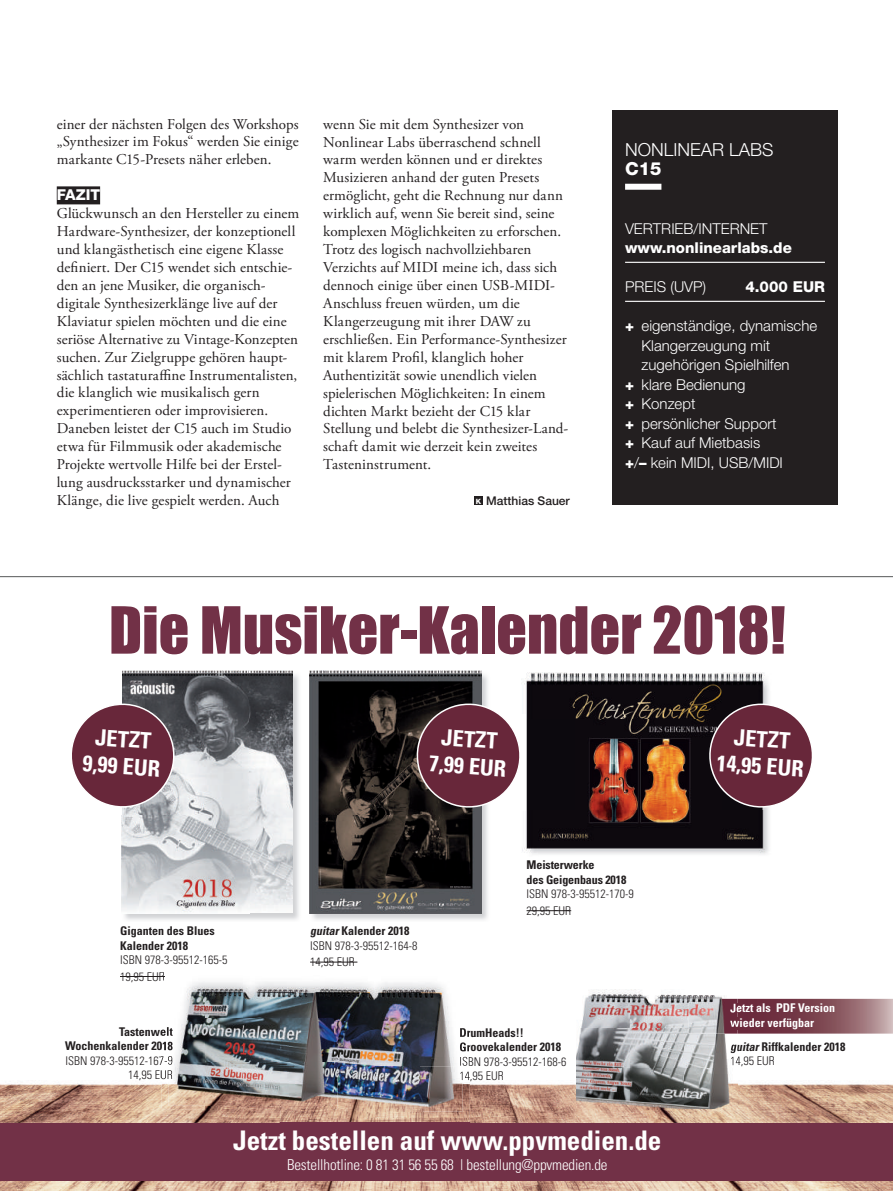
<style>
.page{position:relative;width:893px;height:1191px;background:#fff}
.page>*{position:absolute;margin:0;border:0;box-sizing:border-box;transform-origin:0 0}
.t1{font:60px "Impact";color:#723147}
.t2{font:700 condensed 27px "Univers";color:#fff}
.t3{font:700 condensed 22.5px/27px "Univers";color:#fff;text-align:center}
.t4{font:300 18px "Helvetica Neue LT Std";color:#fff}
.t5{font:800 18px "Helvetica Neue LT Std";color:#fff}
.t6{font:15px/17.9px "Adobe Garamond Pro";letter-spacing:.005em;color:#231f20}
.t7{font:300 15px "Helvetica Neue LT Std";color:#fff}
.t8{font:300 condensed 15px "Univers";letter-spacing:-.01em;color:#fff}
.t9{font:800 15px "Helvetica Neue LT Std";color:#fff}
.t10{font:300 condensed 12px/14.4px "Univers";color:#231f20}
.t11{font:700 condensed 12px/14.4px "Univers";color:#231f20}
.t12{font:700 condensed 12px/14.4px "Univers";color:#fff}
.t13{font:500 12px "Helvetica Neue LT Std";color:#231f20}
.s1{font-weight:800;font-size:7.2px;color:#fff}
.s2{font-weight:800}
.s3{font-weight:700;font-style:italic}
.s4{font-weight:700}
.s5{font-style:italic}
.s6{font-weight:300}
</style>
<div class="page">
<img style="left:0;top:670px;width:893px;height:521px">
<img style="left:122px;top:670px;width:179px;height:252px">
<img style="left:122px;top:670px;width:170px;height:243px">
<div style="left:0;top:1123px;width:893px;height:57px;background:#723147"></div>
<img style="left:515px;top:670px;width:52px;height:45px">
<img style="left:567px;top:670px;width:156px;height:3px">
<img style="left:723px;top:670px;width:51px;height:29px">
<img style="left:525px;top:715px;width:1px;height:95px">
<img style="left:515px;top:810px;width:52px;height:48px">
<img style="left:567px;top:856px;width:156px;height:2px">
<img style="left:723px;top:811px;width:51px;height:47px">
<img style="left:526px;top:673px;width:245px;height:183px">
<img style="left:310px;top:671px;width:180px;height:251px">
<img style="left:310px;top:670px;width:172px;height:243px">
<hr style="left:527px;top:910px;width:44px;height:1px;background:#231f20">
<hr style="left:120px;top:976px;width:45px;height:1px;background:#231f20">
<hr style="left:310px;top:961px;width:47px;height:1px;background:#231f20">
<img style="left:206px;top:971px;width:217px;height:4px">
<img style="left:423px;top:971px;width:47px;height:51px">
<img style="left:281px;top:1109px;width:47px;height:13px">
<img style="left:328px;top:1111px;width:95px;height:11px">
<img style="left:423px;top:1081px;width:47px;height:41px">
<img style="left:281px;top:1122px;width:189px;height:1px">
<img style="left:462px;top:1065px;width:8px;height:6px">
<img style="left:333px;top:975px;width:129px;height:46px">
<img style="left:338px;top:1021px;width:124px;height:45px">
<img style="left:289px;top:1109px;width:43px;height:2px">
<img style="left:332px;top:1066px;width:130px;height:45px">
<svg style="left:460px;top:1022px;width:10px;height:43px"></svg>
<svg style="left:460px;top:1071px;width:10px;height:10px"></svg>
<img style="left:738px;top:998px;width:155px;height:35px">
<img style="left:738px;top:1003px;width:97px;height:9px">
<img style="left:738px;top:1017px;width:76px;height:12px">
<img style="left:577px;top:989px;width:161px;height:119px">
<svg style="left:730px;top:1042px;width:8px;height:24px"></svg>
<svg style="left:730px;top:1003px;width:8px;height:9px"></svg>
<svg style="left:730px;top:1018px;width:8px;height:11px"></svg>
<img style="left:162px;top:971px;width:44px;height:46px">
<img style="left:162px;top:1017px;width:6px;height:10px">
<img style="left:162px;top:1064px;width:44px;height:45px">
<img style="left:206px;top:1105px;width:75px;height:4px">
<svg style="left:162px;top:971px;width:3px;height:10px"></svg>
<svg style="left:281px;top:1105px;width:8px;height:4px"></svg>
<img style="left:333px;top:1020px;width:5px;height:44px">
<img style="left:289px;top:1064px;width:49px;height:45px">
<img style="left:168px;top:975px;width:121px;height:44px">
<img style="left:168px;top:1019px;width:121px;height:86px">
<svg style="left:162px;top:1027px;width:11px;height:37px"></svg>
<svg style="left:162px;top:1070px;width:10px;height:10px"></svg>
<img style="left:289px;top:975px;width:44px;height:130px">
<svg style="left:413px;top:699px;width:112px;height:112px"></svg>
<svg style="left:66px;top:699px;width:113px;height:112px"></svg>
<svg style="left:705px;top:699px;width:112px;height:112px"></svg>
<div style="left:612px;top:111px;width:226px;height:394px;background:#231f20"></div>
<div style="left:625px;top:184px;width:36px;height:6px;background:#fff"></div>
<hr style="left:625px;top:262px;width:200px;height:1px;background:#fff">
<hr style="left:625px;top:301px;width:200px;height:1px;background:#fff">
<div style="left:57px;top:186px;width:43px;height:18px;background:#231f20"></div>
<div style="left:474px;top:496px;width:9px;height:9px;background:#231f20"></div>
<hr style="left:0;top:576px;width:893px;height:1px;background:#57585a">
<p class="t6" style="left:57px;top:115px;width:243px;text-align:justify">einer der nächsten Folgen des Workshops „Synthesizer im Fokus“ werden Sie einige markante C15-Presets näher erleben.</p>
<p class="t9" style="left:57px;top:186px;width:45px">FAZIT</p>
<p class="t6" style="left:57px;top:205px;width:244px">Glückwunsch an den Hersteller zu einem Hardware-Synthesizer, der konzeptionell und klangästhetisch eine eigene Klasse definiert. Der C15 wendet sich entschie&shy;den an jene Musiker, die organisch&shy;digitale Synthesizerklänge live auf der Klaviatur spielen möchten und die eine seriöse Alternative zu Vintage-Konzepten suchen. Zur Zielgruppe gehören haupt&shy;sächlich tastaturaffine Instrumentalisten, die klanglich wie musikalisch gern experimentieren oder improvisieren.<br>Daneben leistet der C15 auch im Studio etwa für Filmmusik oder akademische Projekte wertvolle Hilfe bei der Erstel&shy;lung ausdrucksstarker und dynamischer Klänge, die live gespielt werden. Auch</p>
<p class="t6" style="left:323px;top:115px;width:247px">wenn Sie mit dem Synthesizer von Nonlinear Labs überraschend schnell warm werden können und er direktes Musizieren anhand der guten Presets ermöglicht, geht die Rechnung nur dann wirklich auf, wenn Sie bereit sind, seine komplexen Möglichkeiten zu erforschen.<br>Trotz des logisch nachvollziehbaren Verzichts auf MIDI meine ich, dass sich dennoch einige über einen USB-MIDI-Anschluss freuen würden, um die Klangerzeugung mit ihrer DAW zu erschließen. Ein Performance-Synthesizer mit klarem Profil, klanglich hoher Authentizität sowie unendlich vielen spielerischen Möglichkeiten: In einem dichten Markt bezieht der C15 klar Stellung und belebt die Synthesizer-Land&shy;schaft damit wie derzeit kein zweites Tasteninstrument.</p>
<p class="t13" style="left:476px;top:493px;width:95px"><span class="s1">K</span> Matthias Sauer</p>
<p class="t4" style="left:625px;top:138px;width:77px">Nonlinear</p>
<p class="t4" style="left:729px;top:138px;width:43px">Labs</p>
<p class="t5" style="left:625px;top:158px;width:38px">C15</p>
<p class="t7" style="left:625px;top:219px;width:144px">Vertr ieb/inter net</p>
<p class="t9" style="left:625px;top:239px;width:168px">www.nonlinearlabs.de</p>
<p class="t7" style="left:625px;top:278px;width:83px">Pre is (UVP)</p>
<p class="t9" style="left:745px;top:278px;width:80px">4.000 EUR</p>
<p class="t7" style="left:625px;top:317px;width:194px"><span class="s2">+</span> eigenständige, dynamische</p>
<p class="t7" style="left:642px;top:336px;width:130px">Klangerzeugung mit</p>
<p class="t7" style="left:642px;top:356px;width:150px">zugehörigen Spielhilfen</p>
<p class="t7" style="left:625px;top:375px;width:122px"><span class="s2">+</span> klare Bedienung</p>
<p class="t7" style="left:625px;top:395px;width:72px"><span class="s2">+</span> Konzept</p>
<p class="t7" style="left:625px;top:414px;width:153px"><span class="s2">+</span> persönlicher Support</p>
<p class="t7" style="left:625px;top:434px;width:137px"><span class="s2">+</span> Kauf auf Mietbasis</p>
<p class="t7" style="left:625px;top:453px;width:157px"><span class="s2">+</span>/<span class="s2">–</span> kein MIDI, USB/MIDI</p>
<h1 class="t1" style="left:109px;top:583px;width:678px">Die Musiker-Kalender 2018!</h1>
<h3 class="t3" style="left:86px;top:722px;width:78px;rotate:4deg">JETZT<br>9,99 EU R</h3>
<h3 class="t3" style="left:719px;top:722px;width:88px;rotate:4deg">JETZT<br>14,95 EUR</h3>
<h3 class="t3" style="left:432px;top:722px;width:78px;rotate:4deg">JETZT<br>7,99 EU R</h3>
<p class="t11" style="left:120px;top:923px;width:96px">Giganten des Blues<br>Kalender 2018</p>
<p class="t10" style="left:120px;top:951px;width:109px;line-height:16.5px">ISBN 978-3-95512-165-5<br>19,95 EUR</p>
<p class="t11" style="left:65px;top:1024px;width:109px;text-align:right">Tastenwelt<br>Wochenkalender 2018</p>
<p class="t10" style="left:66px;top:1053px;width:109px;text-align:right">ISBN 978-3-95512-167-9<br>14,95 EUR</p>
<p class="t10" style="left:310px;top:923px;width:109px"><span class="s3">guitar</span><span class="s4">Kalender 2018<br></span>ISBN 978-3-95512-164-8</p>
<p class="t10" style="left:310px;top:954px;width:46px">14,95 EUR</p>
<p class="t11" style="left:527px;top:857px;width:101px">Meisterwerke<br>des Geigenbaus 2018</p>
<p class="t10" style="left:527px;top:885px;width:109px;line-height:16.5px">ISBN 978-3-95512-170-9<br>29,95 EUR</p>
<p class="t11" style="left:459px;top:1025px;width:103px">DrumHeads!!<br>Groovekalender 2018</p>
<p class="t10" style="left:459px;top:1054px;width:109px">ISBN 978-3-95512-168-6<br>14,95 EUR</p>
<h2 class="t2" style="left:233px;top:1124px;width:430px">Jetzt bestellen auf www.ppvmedien.de</h2>
<p class="t8" style="left:287px;top:1155px;width:322px">Bestellhotline: 0 81 31 56 55 68 | bestellung@ppvmedien.de</p>
<p class="t12" style="left:730px;top:1000px;width:106px">Jetzt als PDF Version wieder verfügbar</p>
<p class="t11" style="left:730px;top:1039px;width:117px"><span class="s5">guitar</span>Riffkalender 2018<br><span class="s6">14,95 EUR</span></p>
</div>
